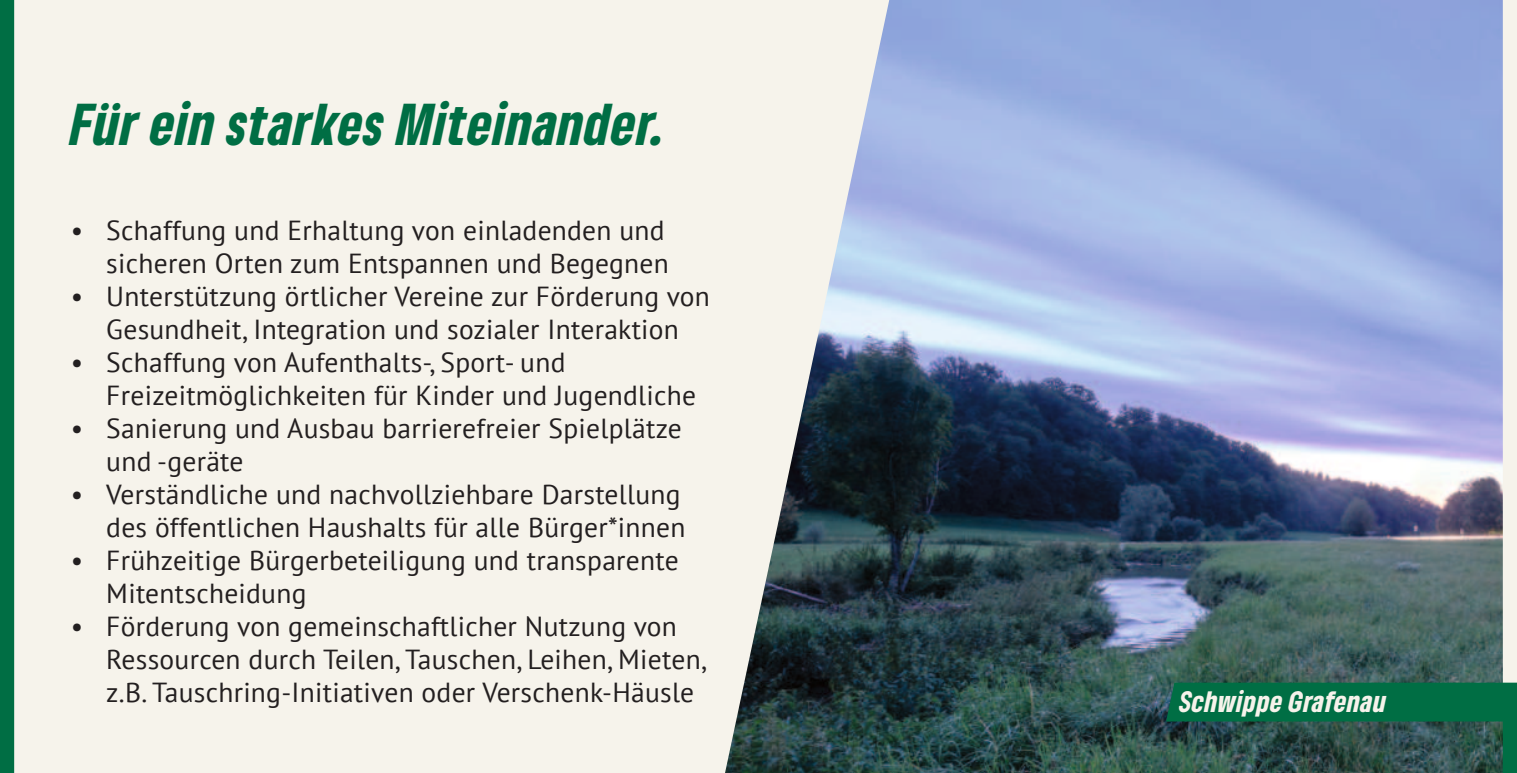
<style>
.page{position:relative;width:1517px;height:773px;background:#fff}
.page>*{position:absolute;margin:0;border:0;box-sizing:border-box;transform-origin:0 0}
.t1{font:italic 900 condensed 45.75px "Gruene Type";letter-spacing:.025em;color:#006e44}
.t2{font:27.5px/33px "PT Sans";letter-spacing:.01em;color:#231f20}
.t3{font:italic 900 condensed 23px "Gruene Type";letter-spacing:.03em;color:#f6f3eb}
</style>
<div class="page">
<div style="left:14px;top:0;width:1503px;height:772px;background:#f6f3eb"></div>
<img style="left:725px;top:0;width:777px;height:772px">
<svg style="left:1166px;top:682px;width:351px;height:90px"></svg>
<div style="left:0;top:0;width:14px;height:772px;background:#006e44"></div>
<h1 class="t1" style="left:71px;top:98px;width:596px">Für ein starkes Miteinander.</h1>
<p class="t2" style="left:71px;top:215px;width:599px;text-align:right">• Schaffung und Erhaltung von einladenden und sicheren Orten zum Entspannen und Begegnen</p>
<p class="t2" style="left:71px;top:281px;width:640px;text-align:center">• Unterstützung örtlicher Vereine zur Förderung von<br>Gesundheit, Integration und sozialer Interaktion</p>
<p class="t2" style="left:106px;top:347px;width:591px;text-indent:-35px">• Schaffung von Aufenthalts-, Sport- und<br>Freizeitmöglichkeiten für Kinder und Jugendliche</p>
<p class="t2" style="left:106px;top:413px;width:577px;text-indent:-35px">• Sanierung und Ausbau barrierefreier Spielplätze und -geräte</p>
<p class="t2" style="left:71px;top:479px;width:616px;text-align:right">• Verständliche und nachvollziehbare Darstellung des öffentlichen Haushalts für alle Bürger*innen</p>
<p class="t2" style="left:106px;top:545px;width:574px;text-indent:-35px">• Frühzeitige Bürgerbeteiligung und transparente<br>Mitentscheidung</p>
<p class="t2" style="left:106px;top:611px;width:601px;text-indent:-35px">• Förderung von gemeinschaftlicher Nutzung von<br>Ressourcen durch Teilen, Tauschen, Leihen, Mieten, z.B. Tauschring-Initiativen oder Verschenk-Häusle</p>
<p class="t3" style="left:1179px;top:687px;width:208px">Schwippe Grafenau</p>
</div>
